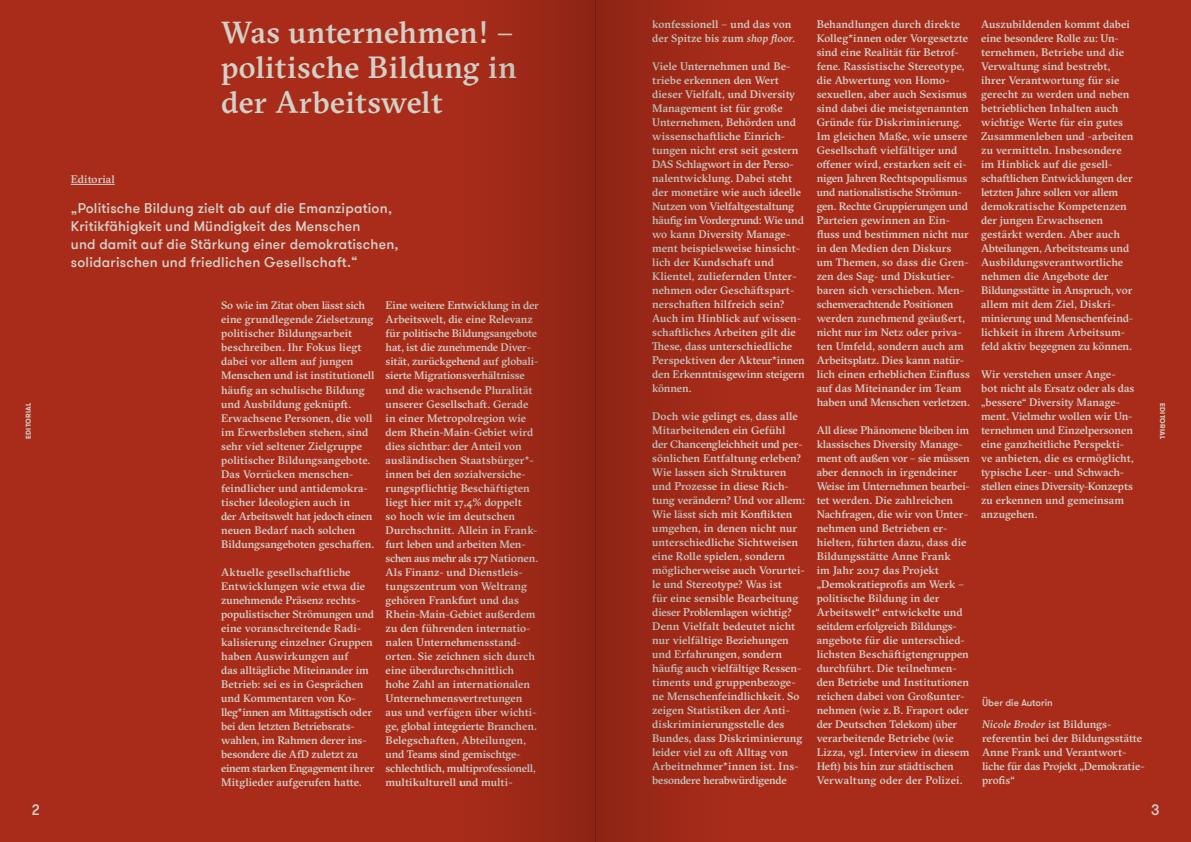
<style>
.page{position:relative;width:1191px;height:842px;background:#a92c1a}
.page>*{position:absolute;margin:0;border:0;box-sizing:border-box;transform-origin:0 0}
.t1{font:500 31px/35px "GT Sectra";letter-spacing:.01em;color:#d1d1c8;text-align:justify}
.t2{font:500 15px "GT Walsheim Pro";color:#d1d1c8}
.t3{font:500 14px/18px "GT Walsheim Pro";letter-spacing:.015em;color:#d1d1c8}
.t4{font:500 11px/14px "GT Sectra";color:#d1d1c8}
.t5{font:500 9.7px "GT Walsheim Pro";color:#d1d1c8}
.t6{font:700 7px "GT Walsheim Pro";letter-spacing:.035em;color:#d1d1c8}
.s1{font-style:italic}
</style>
<div class="page">
<hr style="left:71px;top:184px;width:44px;height:1px;background:#d1d1c8">
<div style="left:461px;top:0;width:134px;height:842px;background:linear-gradient(to right,#aa2c1a,#8e2415)"></div>
<div style="left:595px;top:0;width:135px;height:842px;background:linear-gradient(to right,#8d2415,#a92c1a)"></div>
<p class="t4" style="left:652px;top:17px;width:145px">konfessionell – und das von der Spitze bis zum <span class="s1">shop floor.</span></p>
<p class="t4" style="left:652px;top:59px;width:154px">Viele Unternehmen und Be&shy;triebe erkennen den Wert dieser Vielfalt, und Diversity<br>Management ist für große<br>Unternehmen, Behörden und wissenschaftliche Einrich&shy;tungen nicht erst seit gestern<br>DAS Schlagwort in der Perso&shy;nalentwicklung. Dabei steht der monetäre wie auch ideelle<br>Nutzen von Vielfaltgestaltung häufig im Vordergrund: Wie und wo kann Diversity Manage&shy;ment beispielsweise hinsicht&shy;lich der Kundschaft und<br>Klientel, zuliefernden Unter&shy;nehmen oder Geschäftspart&shy;nerschaften hilfreich sein?<br>Auch im Hinblick auf wissen&shy;schaftliches Arbeiten gilt die<br>These, dass unterschiedliche<br>Perspektiven der Akteur*innen den Erkenntnisgewinn steigern können.</p>
<p class="t4" style="left:652px;top:409px;width:154px">Doch wie gelingt es, dass alle<br>Mitarbeitenden ein Gefühl<br>der Chancengleichheit und per&shy;sönlichen Entfaltung erleben?<br>Wie lassen sich Strukturen und Prozesse in diese Rich&shy;tung verändern? Und vor allem:<br>Wie lässt sich mit Konflikten umgehen, in denen nicht nur unterschiedliche Sichtweisen eine Rolle spielen, sondern möglicherweise auch Vorurtei&shy;le und Stereotype? Was ist<br>für eine sensible Bearbeitung dieser Problemlagen wichtig?<br>Denn Vielfalt bedeutet nicht nur vielfältige Beziehungen und Erfahrungen, sondern häufig auch vielfältige Ressen&shy;timents und gruppenbezoge&shy;ne Menschenfeindlichkeit. So zeigen Statistiken der Anti&shy;diskriminierungsstelle des<br>Bundes, dass Diskriminierung leider viel zu oft Alltag von<br>Arbeitnehmer*innen ist. Ins&shy;besondere herabwürdigende</p>
<p class="t4" style="left:816px;top:17px;width:155px">Behandlungen durch direkte<br>Kolleg*innen oder Vorgesetzte sind eine Realität für Betrof&shy;fene. Rassistische Stereotype, die Abwertung von Homo&shy;sexuellen, aber auch Sexismus sind dabei die meistgenannten<br>Gründe für Diskriminierung.<br>Im gleichen Maße, wie unsere<br>Gesellschaft vielfältiger und offener wird, erstarken seit ei&shy;nigen Jahren Rechtspopulismus und nationalistische Strömun&shy;gen. Rechte Gruppierungen und<br>Parteien gewinnen an Ein&shy;fluss und bestimmen nicht nur in den Medien den Diskurs um Themen, so dass die Gren&shy;zen des Sag- und Diskutier&shy;baren sich verschieben. Men&shy;schenverachtende Positionen werden zunehmend geäußert, nicht nur im Netz oder priva&shy;ten Umfeld, sondern auch am<br>Arbeitsplatz. Dies kann natür&shy;lich einen erheblichen Einfluss auf das Miteinander im Team haben und Menschen verletzen.</p>
<p class="t4" style="left:816px;top:423px;width:155px">All diese Phänomene bleiben im klassisches Diversity Manage&shy;ment oft außen vor – sie müssen aber dennoch in irgendeiner<br>Weise im Unternehmen bearbei&shy;tet werden. Die zahlreichen<br>Nachfragen, die wir von Unter&shy;nehmen und Betrieben er&shy;hielten, führten dazu, dass die<br>Bildungsstätte Anne Frank<br>im Jahr 2017 das Projekt „Demokratieprofis am Werk – politische Bildung in der<br>Arbeitswelt“ entwickelte und seitdem erfolgreich Bildungs&shy;angebote für die unterschied&shy;lichsten Beschäftigtengruppen durchführt. Die teilnehmen&shy;den Betriebe und Institutionen reichen dabei von Großunter&shy;nehmen (wie z.B. Fraport oder der Deutschen Telekom) über verarbeitende Betriebe (wie<br>Lizza, vgl. Interview in diesem<br>Heft) bis hin zur städtischen<br>Verwaltung oder der Polizei.</p>
<p class="t4" style="left:981px;top:17px;width:154px">Auszubildenden kommt dabei eine besondere Rolle zu: Un&shy;ternehmen, Betriebe und die<br>Verwaltung sind bestrebt, ihrer Verantwortung für sie gerecht zu werden und neben betrieblichen Inhalten auch wichtige Werte für ein gutes<br>Zusammenleben und -arbeiten zu vermitteln. Insbesondere im Hinblick auf die gesell&shy;schaftlichen Entwicklungen der letzten Jahre sollen vor allem demokratische Kompetenzen der jungen Erwachsenen gestärkt werden. Aber auch<br>Abteilungen, Arbeitsteams und<br>Ausbildungsverantwortliche nehmen die Angebote der<br>Bildungsstätte in Anspruch, vor allem mit dem Ziel, Diskri&shy;minierung und Menschenfeind&shy;lichkeit in ihrem Arbeitsum&shy;feld aktiv begegnen zu können.</p>
<p class="t4" style="left:981px;top:367px;width:155px">Wir verstehen unser Ange-<br>bot nicht als Ersatz oder als das „bessere“ Diversity Manage&shy;ment. Vielmehr wollen wir Un&shy;ternehmen und Einzelpersonen eine ganzheitliche Perspekti&shy;ve anbieten, die es ermöglicht, typische Leer- und Schwach&shy;stellen eines Diversity-Konzepts zu erkennen und gemeinsam anzugehen.</p>
<h1 class="t1" style="left:221px;top:14px;width:297px">Was unternehmen! – politische Bildung in der Arbeitswelt</h1>
<p class="t4" style="left:71px;top:172px;width:45px">Editorial</p>
<p class="t3" style="left:71px;top:199px;width:329px">„Politische Bildung zielt ab auf die Emanzipation, Kritikfähigkeit und Mündigkeit des Menschen<br>und damit auf die Stärkung einer demokratischen, solidarischen und friedlichen Gesellschaft.“</p>
<p class="t4" style="left:221px;top:298px;width:155px">So wie im Zitat oben lässt sich eine grundlegende Zielsetzung politischer Bildungsarbeit beschreiben. Ihr Fokus liegt dabei vor allem auf jungen<br>Menschen und ist institutionell häufig an schulische Bildung und Ausbildung geknüpft.<br>Erwachsene Personen, die voll im Erwerbsleben stehen, sind sehr viel seltener Zielgruppe politischer Bildungsangebote.<br>Das Vorrücken menschen&shy;feindlicher und antidemokra&shy;tischer Ideologien auch in<br>der Arbeitswelt hat jedoch einen neuen Bedarf nach solchen<br>Bildungsangeboten geschaffen.</p>
<p class="t4" style="left:221px;top:564px;width:155px">Aktuelle gesellschaftliche<br>Entwicklungen wie etwa die zunehmende Präsenz rechts&shy;populistischer Strömungen und eine voranschreitende Radi&shy;kalisierung einzelner Gruppen haben Auswirkungen auf<br>das alltägliche Miteinander im<br>Betrieb: sei es in Gesprächen und Kommentaren von Ko&shy;lleg*innen am Mittagstisch oder bei den letzten Betriebsrats&shy;wahlen, im Rahmen derer ins&shy;besondere die AfD zuletzt zu einem starken Engagement ihrer<br>Mitglieder aufgerufen hatte.</p>
<p class="t4" style="left:386px;top:298px;width:155px">Eine weitere Entwicklung in der<br>Arbeitswelt, die eine Relevanz für politische Bildungsangebote hat, ist die zunehmende Diver&shy;sität, zurückgehend auf globali&shy;sierte Migrationsverhältnisse und die wachsende Pluralität unserer Gesellschaft. Gerade in einer Metropolregion wie dem Rhein-Main-Gebiet wird dies sichtbar: der Anteil von ausländischen Staatsbürger*- innen bei den sozialversiche&shy;rungspflichtig Beschäftigten liegt hier mit 17,4% doppelt<br>so hoch wie im deutschen<br>Durchschnitt. Allein in Frank&shy;furt leben und arbeiten Men&shy;schen aus mehr als 177 Nationen.<br>Als Finanz- und Dienstleis&shy;tungszentrum von Weltrang gehören Frankfurt und das<br>Rhein-Main-Gebiet außerdem zu den führenden internatio&shy;nalen Unternehmensstand&shy;orten. Sie zeichnen sich durch eine überdurchschnittlich hohe Zahl an internationalen<br>Unternehmensvertretungen aus und verfügen über wichti&shy;ge, global integrierte Branchen.<br>Belegschaften, Abteilungen, und Teams sind gemischtge&shy;schlechtlich, multiprofessionell, multikulturell und multi-</p>
<p class="t6" style="left:24px;top:439px;width:38px;rotate:-90deg">EDITORIAL</p>
<p class="t6" style="left:1167px;top:403px;width:38px;rotate:90deg">EDITORIAL</p>
<p class="t5" style="left:982px;top:697px;width:72px">Über die Autorin</p>
<p class="t4" style="left:982px;top:717px;width:164px"><span class="s1">Nicole Broder</span> ist Bildungs&shy;referentin bei der Bildungsstätte<br>Anne Frank und Verantwort&shy;liche für das Projekt „Demokratie&shy;profis“</p>
<h2 class="t2" style="left:32px;top:800px;width:9px">2</h2>
<h2 class="t2" style="left:1151px;top:800px;width:10px">3</h2>
</div>
